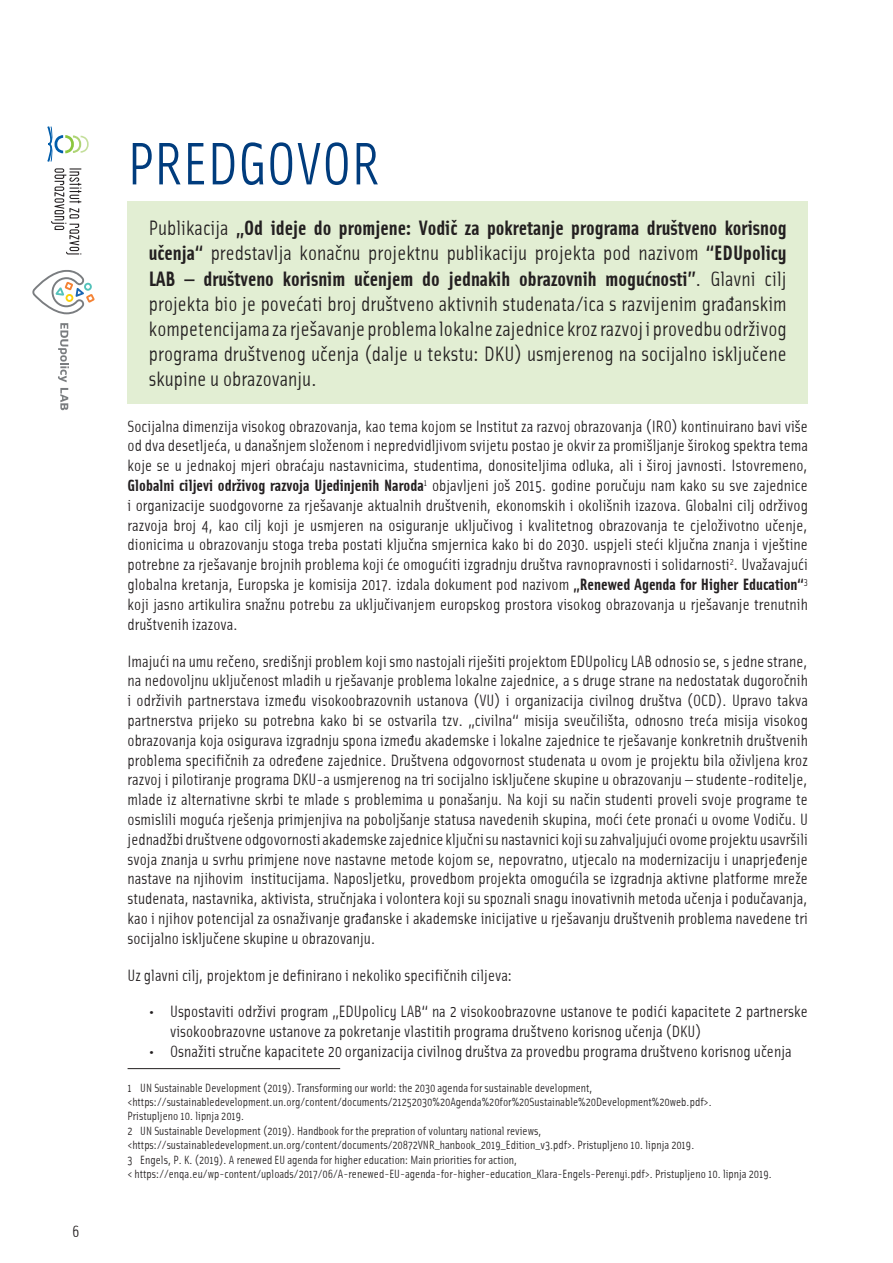
<style>
.page{position:relative;width:893px;height:1263px;background:#fff}
.page>*{position:absolute;margin:0;border:0;box-sizing:border-box;transform-origin:0 0}
.nadnaslov{font:60px "Solex HR";color:#003c7d}
.uvod{font:21px/25.2px "Solex HR";color:#231f20;text-align:justify}
.tekst{font:16.5px/19.8px "Solex HR";color:#231f20;text-align:justify}
.tekst_uvlaka{font:16.5px/19.8px "Solex HR";color:#231f20}
.fusnota{font:12px/14.4px "Solex HR";color:#231f20}
.s1{font-family:"Solex HR Bold"}
</style>
<div class="page">
<svg style="left:47px;top:126px;width:42px;height:36px"></svg>
<svg style="left:51px;top:168px;width:30px;height:86px"></svg>
<svg style="left:58px;top:323px;width:11px;height:59px"></svg>
<svg style="left:60px;top:388px;width:8px;height:22px"></svg>
<svg style="left:32px;top:270px;width:63px;height:44px"></svg>
<div style="left:128px;top:201px;width:680px;height:203px;background:#e2eed3"></div>
<hr style="left:128px;top:1068px;width:212px;height:1px;background:#231f20">
<p class="tekst" style="left:72px;top:1220px;width:9px">6</p>
<p class="nadnaslov" style="left:128px;top:125px;width:254px">PREDGOVOR</p>
<p class="uvod" style="left:149px;top:214px;width:639px">Publikacija <span class="s1">„Od ideje do promjene: Vodič za pokretanje programa društveno korisnog učenja“</span> predstavlja konačnu projektnu publikaciju projekta pod nazivom <span class="s1">“EDUpolicy LAB — društveno korisnim učenjem do jednakih obrazovnih mogućnosti”</span>. Glavni cilj projekta bio je povećati broj društveno aktivnih studenata/ica s razvijenim građanskim kompetencijama za rješavanje problema lokalne zajednice kroz razvoj i provedbu održivog programa društvenog učenja (dalje u tekstu: DKU) usmjerenog na socijalno isključene skupine u obrazovanju.</p>
<p class="tekst" style="left:128px;top:415px;width:682px">Socijalna dimenzija visokog obrazovanja, kao tema kojom se Institut za razvoj obrazovanja (IRO) kontinuirano bavi više od dva desetljeća, u današnjem složenom i nepredvidljivom svijetu postao je okvir za promišljanje širokog spektra tema koje se u jednakoj mjeri obraćaju nastavnicima, studentima, donositeljima odluka, ali i široj javnosti. Istovremeno, <span class="s1">Globalni ciljevi održivog razvoja Ujedinjenih Naroda</span><sup>1</sup> objavljeni još 2015. godine poručuju nam kako su sve zajednice i organizacije suodgovorne za rješavanje aktualnih društvenih, ekonomskih i okolišnih izazova. Globalni cilj održivog razvoja broj 4, kao cilj koji je usmjeren na osiguranje uključivog i kvalitetnog obrazovanja te cjeloživotno učenje, dionicima u obrazovanju stoga treba postati ključna smjernica kako bi do 2030. uspjeli steći ključna znanja i vještine potrebne za rješavanje brojnih problema koji će omogućiti izgradnju društva ravnopravnosti i solidarnosti<sup>2</sup>. Uvažavajući globalna kretanja, Europska je komisija 2017. izdala dokument pod nazivom <span class="s1">„Renewed Agenda for Higher Education“</span><sup>3 </sup>koji jasno artikulira snažnu potrebu za uključivanjem europskog prostora visokog obrazovanja u rješavanje trenutnih društvenih izazova.</p>
<p class="tekst" style="left:128px;top:650px;width:682px">Imajući na umu rečeno, središnji problem koji smo nastojali riješiti projektom EDUpolicy LAB odnosio se, s jedne strane, na nedovoljnu uključenost mladih u rješavanje problema lokalne zajednice, a s druge strane na nedostatak dugoročnih i održivih partnerstava između visokoobrazovnih ustanova (VU) i organizacija civilnog društva (OCD). Upravo takva partnerstva prijeko su potrebna kako bi se ostvarila tzv. „civilna“ misija sveučilišta, odnosno treća misija visokog obrazovanja koja osigurava izgradnju spona između akademske i lokalne zajednice te rješavanje konkretnih društvenih problema specifičnih za određene zajednice. Društvena odgovornost studenata u ovom je projektu bila oživljena kroz razvoj i pilotiranje programa DKU-a usmjerenog na tri socijalno isključene skupine u obrazovanju — studente-roditelje, mlade iz alternativne skrbi te mlade s problemima u ponašanju. Na koji su način studenti proveli svoje programe te osmislili moguća rješenja primjenjiva na poboljšanje statusa navedenih skupina, moći ćete pronaći u ovome Vodiču. U jednadžbi društvene odgovornosti akademske zajednice ključni su nastavnici koji su zahvaljujući ovome projektu usavršili svoja znanja u svrhu primjene nove nastavne metode kojom se, nepovratno, utjecalo na modernizaciju i unaprjeđenje nastave na njihovim institucijama. Naposljetku, provedbom projekta omogućila se izgradnja aktivne platforme mreže studenata, nastavnika, aktivista, stručnjaka i volontera koji su spoznali snagu inovativnih metoda učenja i podučavanja, kao i njihov potencijal za osnaživanje građanske i akademske inicijative u rješavanju društvenih problema navedene tri socijalno isključene skupine u obrazovanju.</p>
<p class="tekst" style="left:128px;top:964px;width:386px">Uz glavni cilj, projektom je definirano i nekoliko specifičnih ciljeva:</p>
<p class="tekst_uvlaka" style="left:170px;top:1001px;width:639px;text-indent:-21px">• Uspostaviti održivi program „EDUpolicy LAB“ na 2 visokoobrazovne ustanove te podići kapacitete 2 partnerske visokoobrazovne ustanove za pokretanje vlastitih programa društveno korisnog učenja (DKU)</p>
<p class="tekst_uvlaka" style="left:149px;top:1041px;width:644px">• Osnažiti stručne kapacitete 20 organizacija civilnog društva za provedbu programa društveno korisnog učenja</p>
<p class="fusnota" style="left:128px;top:1080px;width:586px">1 UN Sustainable Development (2019). Transforming our world: the 2030 agenda for sustainable development, &lt;https://sustainabledevelopment.un.org/content/documents/21252030%20Agenda%20for%20Sustainable%20Development%20web.pdf&gt;.<br>Pristupljeno 10. lipnja 2019.</p>
<p class="fusnota" style="left:128px;top:1123px;width:568px">2 UN Sustainable Development (2019). Handbook for the prepration of voluntary national reviews, &lt;https://sustainabledevelopment.un.org/content/documents/20872VNR_hanbook_2019_Edition_v3.pdf&gt;. Pristupljeno 10. lipnja 2019.</p>
<p class="fusnota" style="left:128px;top:1152px;width:646px">3 Engels, P. K. (2019). A renewed EU agenda for higher education: Main priorities for action,<br>&lt; https://enqa.eu/wp-content/uploads/2017/06/A-renewed-EU-agenda-for-higher-education_Klara-Engels-Perenyi.pdf&gt;. Pristupljeno 10. lipnja 2019.</p>
</div>
